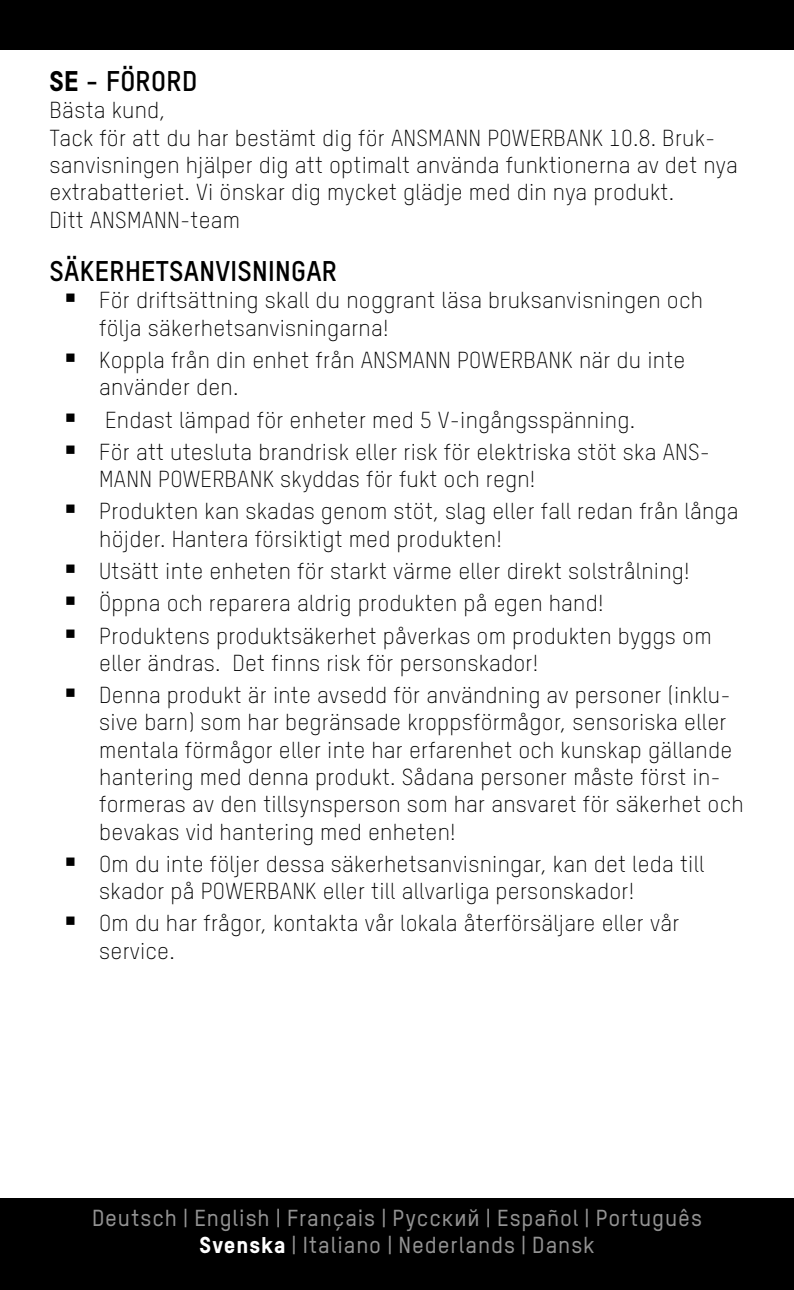
<style>
.page{position:relative;width:794px;height:1290px;background:#fff}
.page>*{position:absolute;margin:0;border:0;box-sizing:border-box;transform-origin:0 0}
.t1{font:700 28px "TSTARPRO";letter-spacing:.01em;color:#000}
.t2{font:300 22.75px/27.3px "TSTARPRO";letter-spacing:.01em;color:#000}
.t3{font:500 22.75px/27.3px "TSTARPRO";letter-spacing:.04em;color:#939393;text-align:center}
.s1{font-weight:800}
.s2{font-weight:800;color:#fff}
</style>
<div class="page">
<div style="left:0;top:0;width:794px;height:50px;background:#000"></div>
<div style="left:0;top:1198px;width:794px;height:92px;background:#000"></div>
<p class="t1" style="left:50px;top:62px;width:149px"><span class="s1">SE</span> - FÖRORD</p>
<p class="t2" style="left:50px;top:96px;width:690px">Bästa kund,<br>Tack för att du har bestämt dig för ANSMANN POWERBANK 10.8. Bruk&shy;sanvisningen hjälper dig att optimalt använda funktionerna av det nya extrabatteriet. Vi önskar dig mycket glädje med din nya produkt.<br>Ditt ANSMANN-team</p>
<p class="t1" style="left:50px;top:252px;width:289px">SÄKERHETSANVISNINGAR</p>
<p class="t2" style="left:99px;top:286px;width:605px">För driftsättning skall du noggrant läsa bruksanvisningen och följa säkerhetsanvisningarna!</p>
<p class="t2" style="left:99px;top:345px;width:587px">Koppla från din enhet från ANSMANN POWERBANK när du inte använder den.</p>
<p class="t2" style="left:99px;top:403px;width:612px;line-height:32.2px">Endast lämpad för enheter med 5 V-ingångsspänning.<br>För att utesluta brandrisk eller risk för elektriska stöt ska ANS-</p>
<p class="t2" style="left:99px;top:462px;width:641px;line-height:32.2px">MANN POWERBANK skyddas för fukt och regn!<br>Produkten kan skadas genom stöt, slag eller fall redan från långa</p>
<p class="t2" style="left:99px;top:522px;width:614px;line-height:32.2px">höjder. Hantera försiktigt med produkten!<br>Utsätt inte enheten för starkt värme eller direkt solstrålning!<br>Öppna och reparera aldrig produkten på egen hand!<br>Produktens produktsäkerhet påverkas om produkten byggs om</p>
<p class="t2" style="left:99px;top:646px;width:633px;line-height:32.2px">eller ändras. Det finns risk för personskador!<br>Denna produkt är inte avsedd för användning av personer (inklu-</p>
<p class="t2" style="left:99px;top:708px;width:646px">sive barn) som har begränsade kroppsförmågor, sensoriska eller mentala förmågor eller inte har erfarenhet och kunskap gällande hantering med denna produkt. Sådana personer måste först in&shy;formeras av den tillsynsperson som har ansvaret för säkerhet och bevakas vid hantering med enheten!</p>
<p class="t2" style="left:99px;top:849px;width:607px">Om du inte följer dessa säkerhetsanvisningar, kan det leda till skador på POWERBANK eller till allvarliga personskador!</p>
<p class="t2" style="left:99px;top:909px;width:581px">Om du har frågor, kontakta vår lokala återförsäljare eller vår service.</p>
<p class="t3" style="left:92px;top:1203px;width:611px">Deutsch | English | Français | Pусский | Español | Português<br><span class="s2">Svenska</span> | Italiano | Nederlands | Dansk</p>
</div>
